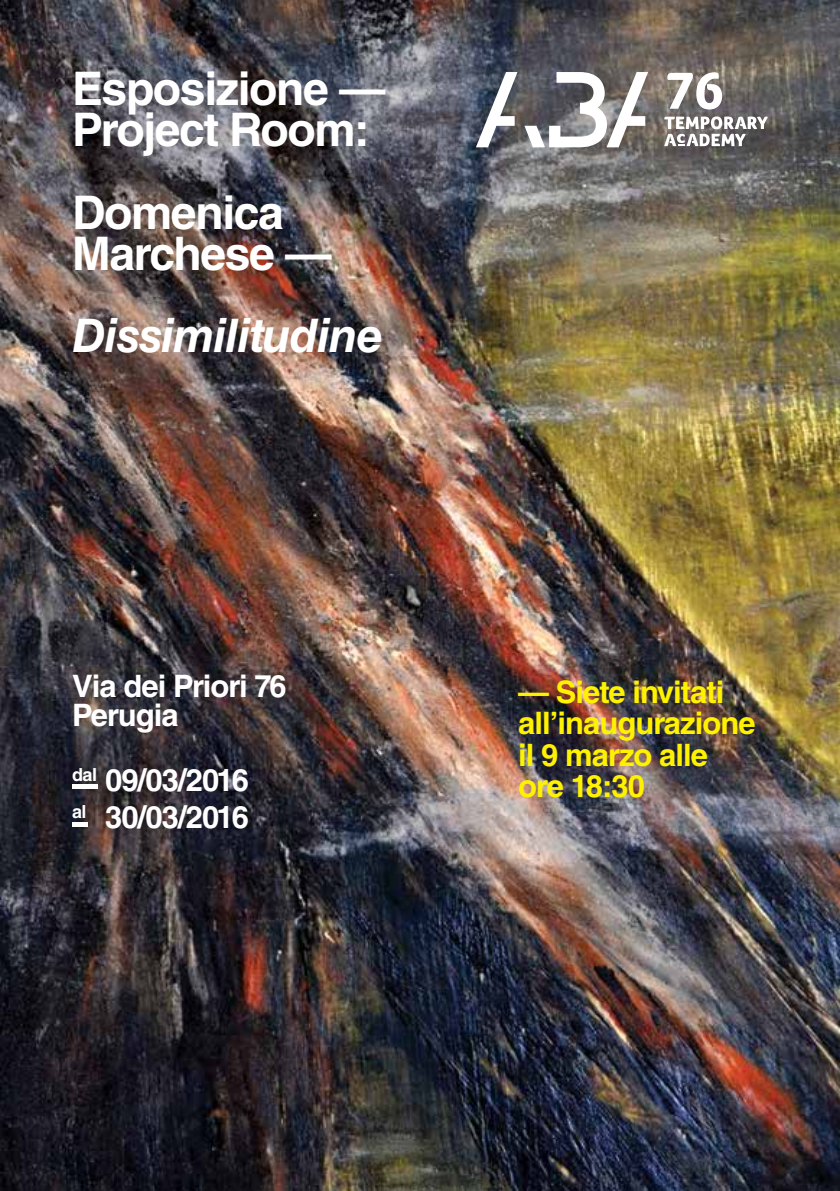
<style>
.page{position:relative;width:840px;height:1191px;background:#fff}
.page>*{position:absolute;margin:0;border:0;box-sizing:border-box;transform-origin:0 0}
.t1{font:700 46.4px/41px "Helvetica LT Std";letter-spacing:-.03em;color:#fff}
.t2{font:italic 700 46.4px "Helvetica LT Std";letter-spacing:-.02em;color:#fff}
.t3{font:700 31px/31.6px "Helvetica LT Std";letter-spacing:-.03em;color:#fff200}
.t4{font:700 31px/28.6px "Helvetica LT Std";letter-spacing:-.03em;color:#fff}
</style>
<div class="page">
<img style="left:0;top:0;width:839px;height:1191px">
<svg style="left:663px;top:116px;width:104px;height:30px"></svg>
<svg style="left:475px;top:72px;width:42px;height:75px"></svg>
<svg style="left:524px;top:72px;width:123px;height:75px"></svg>
<svg style="left:667px;top:72px;width:54px;height:37px"></svg>
<hr style="left:72px;top:785px;width:26px;height:4px;background:#fff">
<hr style="left:72px;top:822px;width:15px;height:4px;background:#fff">
<h1 class="t1" style="left:72px;top:68px;width:314px">Esposizione —<br>Project Room:</h1>
<h1 class="t1" style="left:72px;top:191px;width:261px">Domenica<br>Marchese —</h1>
<h1 class="t2" style="left:72px;top:307px;width:312px">Dissimilitudine</h1>
<p class="t4" style="left:72px;top:671px;width:216px">Via dei Priori 76<br>Perugia</p>
<p class="t4" style="left:72px;top:761px;width:178px;line-height:37.2px"><sup>dal</sup> 09/03/2016 <sup>al</sup> 30/03/2016</p>
<p class="t3" style="left:518px;top:675px;width:239px">— Siete invitati all’inaugurazione il 9 marzo alle ore 18:30</p>
</div>
